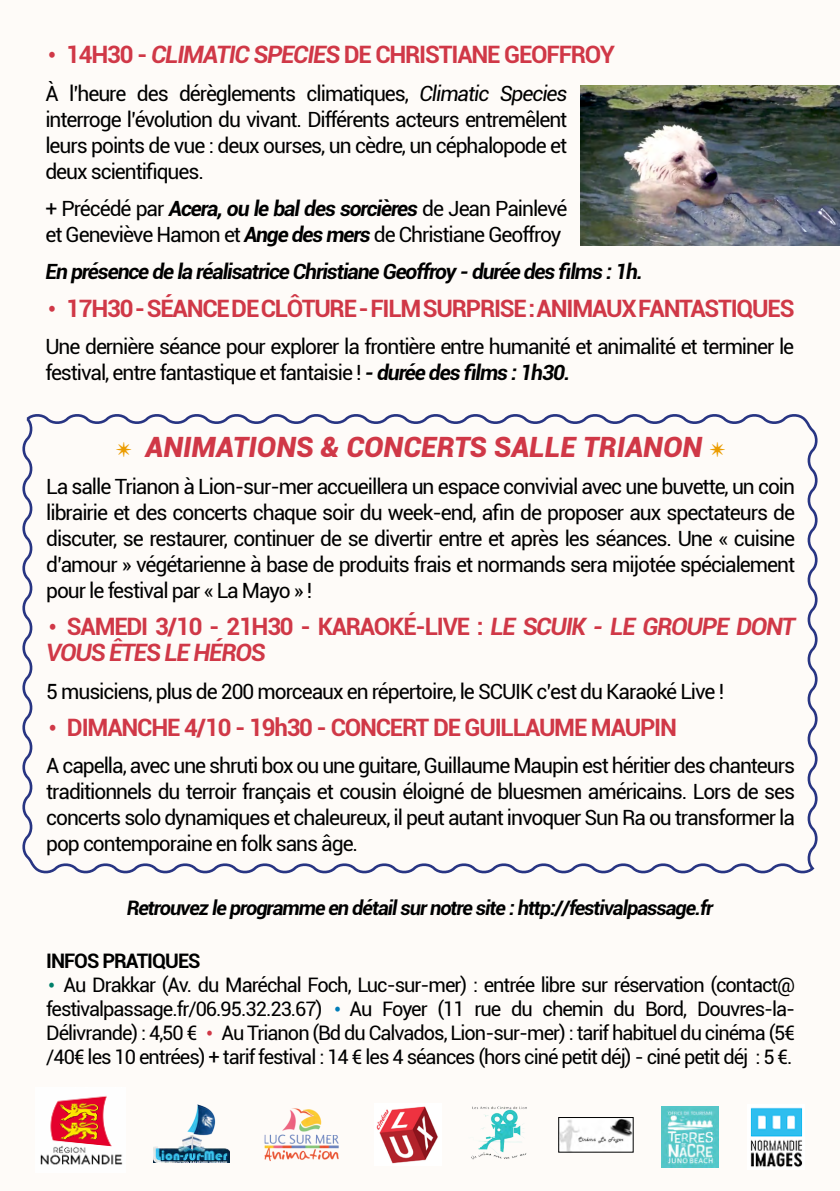
<style>
.page{position:relative;width:840px;height:1191px;background:#fff}
.page>*{position:absolute;margin:0;border:0;box-sizing:border-box;transform-origin:0 0}
.t1{font:italic 900 28px "Roboto";color:#d03847}
.t2{font:700 24px "Roboto";letter-spacing:-.05em;color:#d03847}
.t3{font:italic 700 24px/26px "Roboto";letter-spacing:-.05em;color:#d03847}
.t4{font:21px/26px "Roboto";letter-spacing:-.05em;color:#000;text-align:justify}
.t5{font:italic 700 21px "Roboto";letter-spacing:-.05em;color:#000}
.t6{font:20px/24px "Roboto";letter-spacing:-.05em;color:#000;text-align:justify}
.t7{font:italic 700 20px "Roboto";letter-spacing:-.05em;color:#000}
.t8{font:700 20px "Roboto";letter-spacing:-.05em;color:#000}
.s1{font-family:"Andale Mono";font-weight:400}
.s2{font-style:italic}
.s3{font-weight:700;font-style:italic}
.s4{font-family:"Minion Pro";font-weight:400;font-style:normal;color:#eb9c00}
.s5{font-family:"Andale Mono";font-weight:400;font-style:normal}
.s6{font-style:normal}
.s7{font-family:"Andale Mono";color:#00806a}
.s8{font-family:"Andale Mono";color:#007db9}
.s9{font-family:"Andale Mono";color:#d03847}
</style>
<div class="page">
<div style="left:0;top:0;width:839px;height:1191px;background:#fefbf8"></div>
<svg style="left:22px;top:414px;width:796px;height:460px"></svg>
<img style="left:153px;top:1104px;width:76px;height:59px">
<img style="left:376px;top:1106px;width:62px;height:58px">
<img style="left:471px;top:1106px;width:56px;height:54px">
<img style="left:560px;top:1119px;width:71px;height:31px">
<div style="left:558px;top:1117px;width:75px;height:35px;border:1px solid #000"></div>
<img style="left:264px;top:1108px;width:75px;height:54px">
<img style="left:661px;top:1106px;width:57px;height:61px">
<img style="left:40px;top:1096px;width:83px;height:69px">
<img style="left:580px;top:85px;width:259px;height:161px">
<img style="left:750px;top:1107px;width:53px;height:60px">
<p class="t2" style="left:45px;top:38px;width:571px"><span class="s1">•</span> 14H30 - <span class="s2">CLIMATIC SPECIES</span> DE CHRISTIANE GEOFFROY</p>
<p class="t4" style="left:45px;top:79px;width:523px">À l’heure des dérèglements climatiques, <span class="s2">Climatic Species </span>interroge l’évolution du vivant. Différents acteurs entremêlent leurs points de vue : deux ourses, un cèdre, un céphalopode et deux scientifiques.</p>
<p class="t4" style="left:45px;top:195px;width:523px">+ Précédé par <span class="s3">Acera, ou le bal des sorcières</span> de Jean Painlevé et Geneviève Hamon et <span class="s3">Ange des mers</span> de Christiane Geoffroy</p>
<p class="t5" style="left:45px;top:257px;width:598px">En présence de la réalisatrice Christiane Geoffroy - durée des films : 1h.</p>
<p class="t2" style="left:45px;top:291px;width:750px"><span class="s1">•</span> 17H30 - SÉANCE DE CLÔTURE - FILM SURPRISE : ANIMAUX FANTASTIQUES</p>
<p class="t4" style="left:45px;top:333px;width:750px">Une dernière séance pour explorer la frontière entre humanité et animalité et terminer le festival, entre fantastique et fantaisie ! <span class="s3">- durée des films : 1h30.</span></p>
<h1 class="t1" style="left:115px;top:427px;width:611px"><span class="s4">✴</span> ANIMATIONS &amp; CONCERTS SALLE TRIANON <span class="s4">✴</span></h1>
<p class="t4" style="left:46px;top:472px;width:750px">La salle Trianon à Lion-sur-mer accueillera un espace convivial avec une buvette, un coin librairie et des concerts chaque soir du week-end, afin de proposer aux spectateurs de discuter, se restaurer, continuer de se divertir entre et après les séances. Une « cuisine d’amour » végétarienne à base de produits frais et normands sera mijotée spécialement pour le festival par « La Mayo » !</p>
<p class="t3" style="left:46px;top:613px;width:750px"><span class="s5">•</span> <span class="s6">SAMEDI 3/10 - 21H30 - KARAOKÉ-LIVE :</span> LE SCUIK - LE GROUPE DONT<br>VOUS ÊTES LE HÉROS</p>
<p class="t4" style="left:46px;top:677px;width:679px">5 musiciens, plus de 200 morceaux en répertoire, le SCUIK c’est du Karaoké Live !</p>
<p class="t2" style="left:46px;top:710px;width:632px"><span class="s1">•</span> DIMANCHE 4/10 - 19h30 - CONCERT DE GUILLAUME MAUPIN</p>
<p class="t4" style="left:46px;top:752px;width:750px">A capella, avec une shruti box ou une guitare, Guillaume Maupin est héritier des chanteurs traditionnels du terroir français et cousin éloigné de bluesmen américains. Lors de ses concerts solo dynamiques et chaleureux, il peut autant invoquer Sun Ra ou transformer la pop contemporaine en folk sans âge.</p>
<p class="t7" style="left:127px;top:894px;width:587px">Retrouvez le programme en détail sur notre site : http://festivalpassage.fr</p>
<p class="t8" style="left:46px;top:947px;width:156px">INFOS PRATIQUES</p>
<p class="t6" style="left:46px;top:972px;width:750px"><span class="s7">•</span> Au Drakkar (Av. du Maréchal Foch, Luc-sur-mer) : entrée libre sur réservation (contact@ festivalpassage.fr/06.95.32.23.67) <span class="s8">•</span> Au Foyer (11 rue du chemin du Bord, Douvres-la-Délivrande) : 4,50 € <span class="s9">•</span> Au Trianon (Bd du Calvados, Lion-sur-mer) : tarif habituel du cinéma (5€ /40€ les 10 entrées) + tarif festival : 14 € les 4 séances (hors ciné petit déj) - ciné petit déj : 5 €.</p>
</div>
